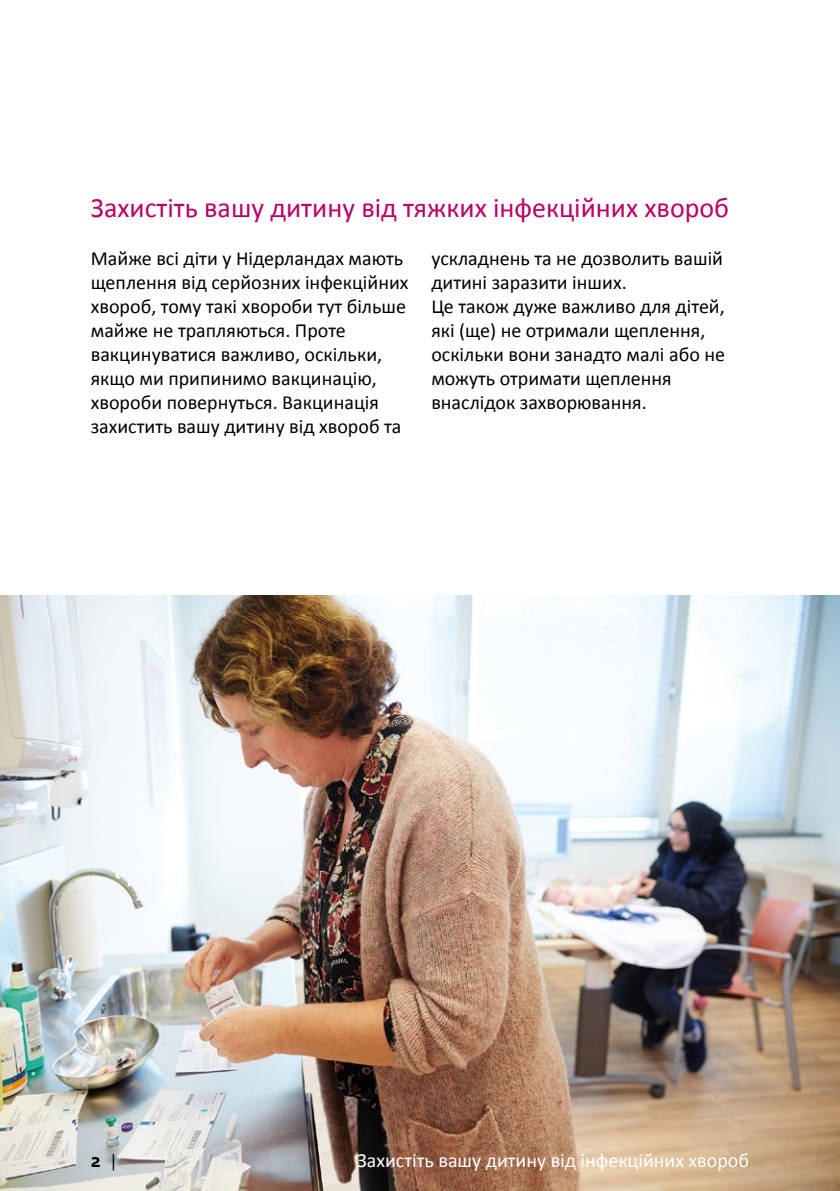
<style>
.page{position:relative;width:840px;height:1191px;background:#fff}
.page>*{position:absolute;margin:0;border:0;box-sizing:border-box;transform-origin:0 0}
.H2_Paragraafkop_2_re{font:28px "Calibri";color:#b90066}
.P_Broodtekst-sans{font:20px/24px "Calibri";color:#000}
.t1{font:20px "Calibri";color:#fff}
.t2{font:700 20px "Rijksoverheid Sans Text";color:#000}
.s1{font-weight:400}
</style>
<div class="page">
<img style="left:0;top:595px;width:839px;height:596px">
<h2 class="H2_Paragraafkop_2_re" style="left:91px;top:190px;width:639px">Захистіть вашу дитину від тяжких інфекційних хвороб</h2>
<p class="P_Broodtekst-sans" style="left:91px;top:245px;width:319px">Майже всі діти у Нідерландах мають щеплення від серйозних інфекційних хвороб, тому такі хвороби тут більше майже не трапляються. Проте вакцинуватися важливо, оскільки, якщо ми припинимо вакцинацію, хвороби повернуться. Вакцинація захистить вашу дитину від хвороб та</p>
<p class="P_Broodtekst-sans" style="left:431px;top:245px;width:293px">ускладнень та не дозволить вашій дитині заразити інших.</p>
<p class="P_Broodtekst-sans" style="left:431px;top:293px;width:295px">Це також дуже важливо для дітей, які (ще) не отримали щеплення, оскільки вони занадто малі або не можуть отримати щеплення внаслідок захворювання.</p>
<p class="t2" style="left:91px;top:1149px;width:27px">2 <span class="s1">|</span></p>
<p class="t1" style="left:357px;top:1148px;width:393px">Захистіть вашу дитину від інфекційних хвороб</p>
</div>
